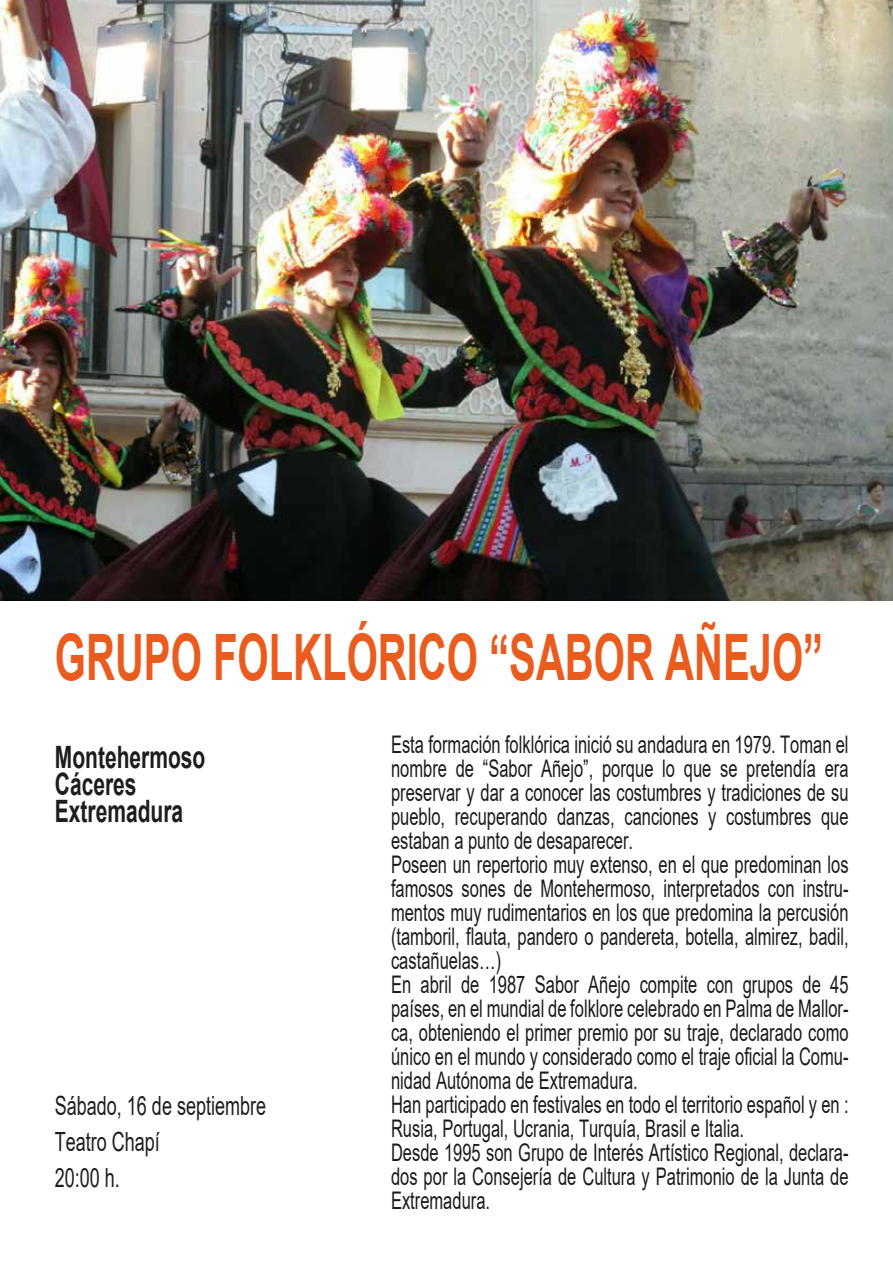
<style>
.page{position:relative;width:893px;height:1263px;background:#fff}
.page>*{position:absolute;margin:0;border:0;box-sizing:border-box;transform-origin:0 0}
.t1{font:700 64.05px "Arial";color:#ea5b1e;scale:.63 1}
.t2{font:700 30.9px/27px "Arial";color:#1d1d1b;scale:.68 1}
.t3{font:26.4px/36px "Arial";color:#1d1d1b;scale:.68 1}
.t4{font:24.3px/24px "Arial";color:#1a1b19;scale:.68 1}
</style>
<div class="page">
<img style="left:0;top:0;width:893px;height:600px">
<h1 class="t1" style="left:55px;top:612px;width:1221px">GRUPO FOLKLÓRICO “SABOR AÑEJO”</h1>
<p class="t2" style="left:55px;top:744px;width:223px">Montehermoso<br>Cáceres<br>Extremadura</p>
<p class="t3" style="left:55px;top:1088px;width:312px">Sábado, 16 de septiembre<br>Teatro Chapí<br>20:00 h.</p>
<p class="t4" style="left:391px;top:733px;width:674px">Esta formación folklórica inició su andadura en 1979. Toman el nombre de “Sabor Añejo”, porque lo que se pretendía era preservar y dar a conocer las costumbres y tradiciones de su pueblo, recuperando danzas, canciones y costumbres que estaban a punto de desaparecer.<br>Poseen un repertorio muy extenso, en el que predominan los famosos sones de Montehermoso, interpretados con instru&shy;mentos muy rudimentarios en los que predomina la percusión (tamboril, flauta, pandero o pandereta, botella, almirez, badil, castañuelas…)<br>En abril de 1987 Sabor Añejo compite con grupos de 45 países, en el mundial de folklore celebrado en Palma de Mallor&shy;ca, obteniendo el primer premio por su traje, declarado como único en el mundo y considerado como el traje oficial la Comu&shy;nidad Autónoma de Extremadura.<br>Han participado en festivales en todo el territorio español y en :<br>Rusia, Portugal, Ucrania, Turquía, Brasil e Italia.<br>Desde 1995 son Grupo de Interés Artístico Regional, declara&shy;dos por la Consejería de Cultura y Patrimonio de la Junta de Extremadura.</p>
</div>
